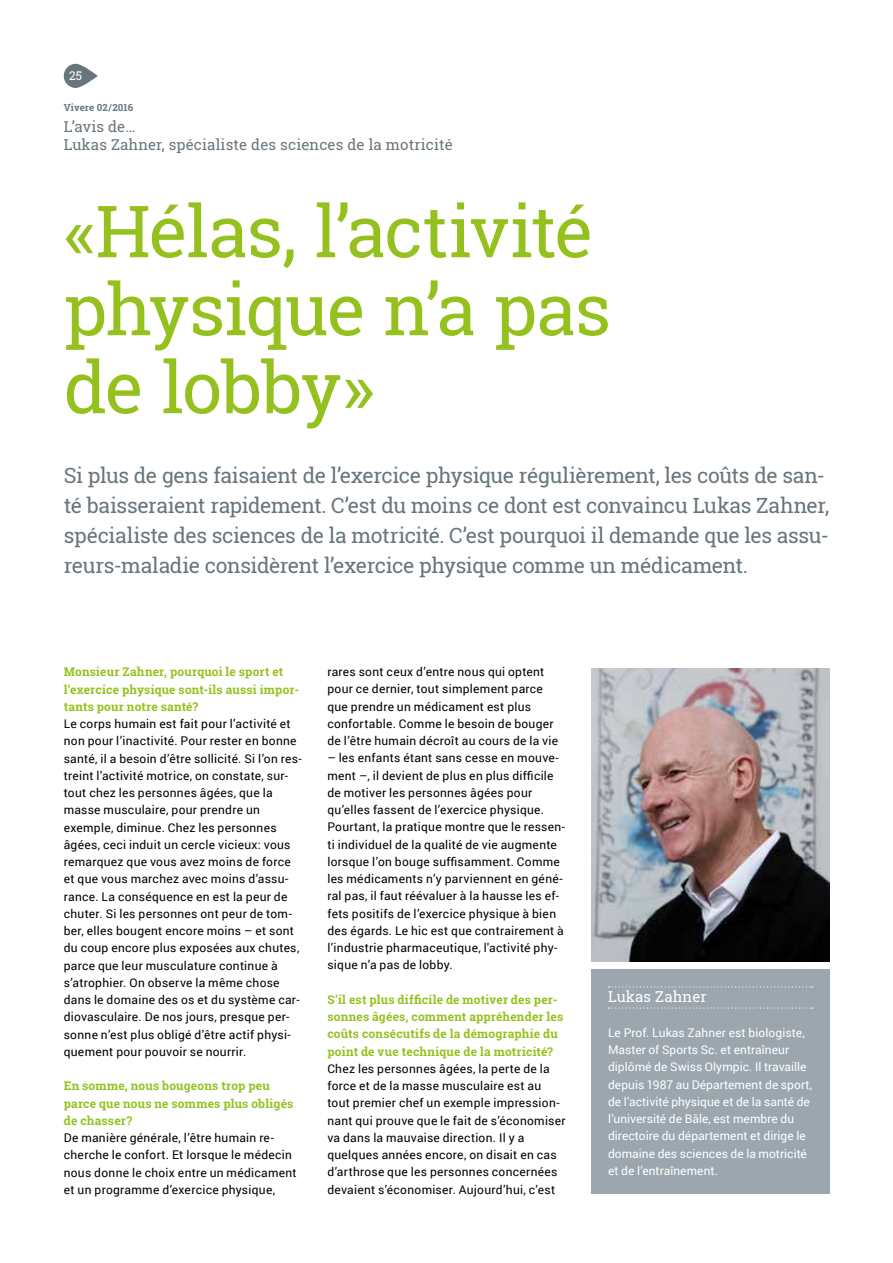
<style>
.page{position:relative;width:893px;height:1263px;background:#fff}
.page>*{position:absolute;margin:0;border:0;box-sizing:border-box;transform-origin:0 0}
.t1{font:72px/78px "Roboto Slab";letter-spacing:-.02em;color:#95c11f}
.t2{font:21px/30px "Roboto Slab";letter-spacing:-.02em;color:#68757d}
.t3{font:15px/18px "Roboto Slab";letter-spacing:.01em;color:#68757d}
.t4{font:15px "Roboto Slab";letter-spacing:.01em;color:#fff}
.t5{font:12px/17.2px "Roboto";letter-spacing:.025em;color:#000}
.t6{font:700 12px/17.2px "Roboto Slab";letter-spacing:.015em;color:#95c11f}
.t7{font:12px/17.2px "Roboto";color:#fff}
.t8{font:12px "Roboto Slab";color:#fff}
.t9{font:700 9.75px "Roboto Slab";letter-spacing:.01em;color:#68757d}
</style>
<div class="page">
<svg style="left:64px;top:64px;width:34px;height:24px"></svg>
<img style="left:591px;top:668px;width:238px;height:293px">
<div style="left:591px;top:970px;width:238px;height:224px;background:#9ba6ae"></div>
<svg style="left:609px;top:986px;width:204px;height:1px"></svg>
<svg style="left:609px;top:1007px;width:204px;height:1px"></svg>
<p class="t8" style="left:69px;top:67px;width:14px">25</p>
<p class="t9" style="left:64px;top:100px;width:71px">Vivere 02 / 2016</p>
<p class="t3" style="left:64px;top:117px;width:391px">L’avis de…<br>Lukas Zahner, spécialiste des sciences de la motricité</p>
<h1 class="t1" style="left:64px;top:191px;width:549px">«Hélas, l’activité physique n’a pas de lobby»</h1>
<p class="t2" style="left:64px;top:460px;width:767px">Si plus de gens faisaient de l’exercice physique régulièrement, les coûts de san&shy;té baisseraient rapidement. C’est du moins ce dont est convaincu Lukas Zahner, spécialiste des sciences de la motricité. C’est pourquoi il demande que les assu&shy;reurs-maladie considèrent l’exercice physique comme un médicament.</p>
<p class="t6" style="left:64px;top:663px;width:237px">Monsieur Zahner, pourquoi le sport et l’exercice physique sont-ils aussi impor&shy;tants pour notre santé?</p>
<p class="t5" style="left:64px;top:715px;width:240px">Le corps humain est fait pour l’activité et non pour l’inactivité. Pour rester en bonne santé, il a besoin d’être sollicité. Si l’on res&shy;treint l'activité motrice, on constate, sur&shy;tout chez les personnes âgées, que la masse musculaire, pour prendre un exemple, diminue. Chez les personnes âgées, ceci induit un cercle vicieux: vous remarquez que vous avez moins de force et que vous marchez avec moins d’assu&shy;rance. La conséquence en est la peur de chuter. Si les personnes ont peur de tom&shy;ber, elles bougent encore moins – et sont du coup encore plus exposées aux chutes, parce que leur musculature continue à s’atrophier. On observe la même chose dans le domaine des os et du système car&shy;diovasculaire. De nos jours, presque per&shy;sonne n’est plus obligé d’être actif physi&shy;quement pour pouvoir se nourrir.</p>
<p class="t6" style="left:64px;top:1077px;width:231px">En somme, nous bougeons trop peu parce que nous ne sommes plus obligés de chasser?</p>
<p class="t5" style="left:64px;top:1129px;width:234px">De manière générale, l’être humain re&shy;cherche le confort. Et lorsque le médecin nous donne le choix entre un médicament et un programme d’exercice physique,</p>
<p class="t5" style="left:327px;top:663px;width:232px">rares sont ceux d’entre nous qui optent pour ce dernier, tout simplement parce que prendre un médicament est plus confortable. Comme le besoin de bouger de l’être humain décroît au cours de la vie</p>
<p class="t5" style="left:327px;top:749px;width:239px">– les enfants étant sans cesse en mouve&shy;ment –, il devient de plus en plus difficile de motiver les personnes âgées pour qu’elles fassent de l’exercice physique.<br>Pourtant, la pratique montre que le ressen&shy;ti individuel de la qualité de vie augmente lorsque l’on bouge suffisamment. Comme les médicaments n’y parviennent en géné&shy;ral pas, il faut réévaluer à la hausse les ef&shy;fets positifs de l’exercice physique à bien des égards. Le hic est que contrairement à l’industrie pharmaceutique, l'activité phy&shy;sique n’a pas de lobby.</p>
<p class="t6" style="left:327px;top:991px;width:237px">S’il est plus difficile de motiver des per&shy;sonnes âgées, comment appréhender les coûts consécutifs de la démographie du point de vue technique de la motricité?</p>
<p class="t5" style="left:327px;top:1059px;width:240px">Chez les personnes âgées, la perte de la force et de la masse musculaire est au tout premier chef un exemple impression&shy;nant qui prouve que le fait de s’économiser va dans la mauvaise direction. Il y a quelques années encore, on disait en cas d’arthrose que les personnes concernées devaient s’économiser. Aujourd’hui, c’est</p>
<p class="t4" style="left:608px;top:987px;width:100px">Lukas Zahner</p>
<p class="t7" style="left:608px;top:1023px;width:206px">Le Prof. Lukas Zahner est biologiste, Master of Sports Sc. et entraîneur diplômé de Swiss Olympic. Il travaille depuis 1987 au Département de sport, de l’activité physique et de la santé de l’université de Bâle, est membre du directoire du département et dirige le domaine des sciences de la motricité et de l’entraînement.</p>
</div>
